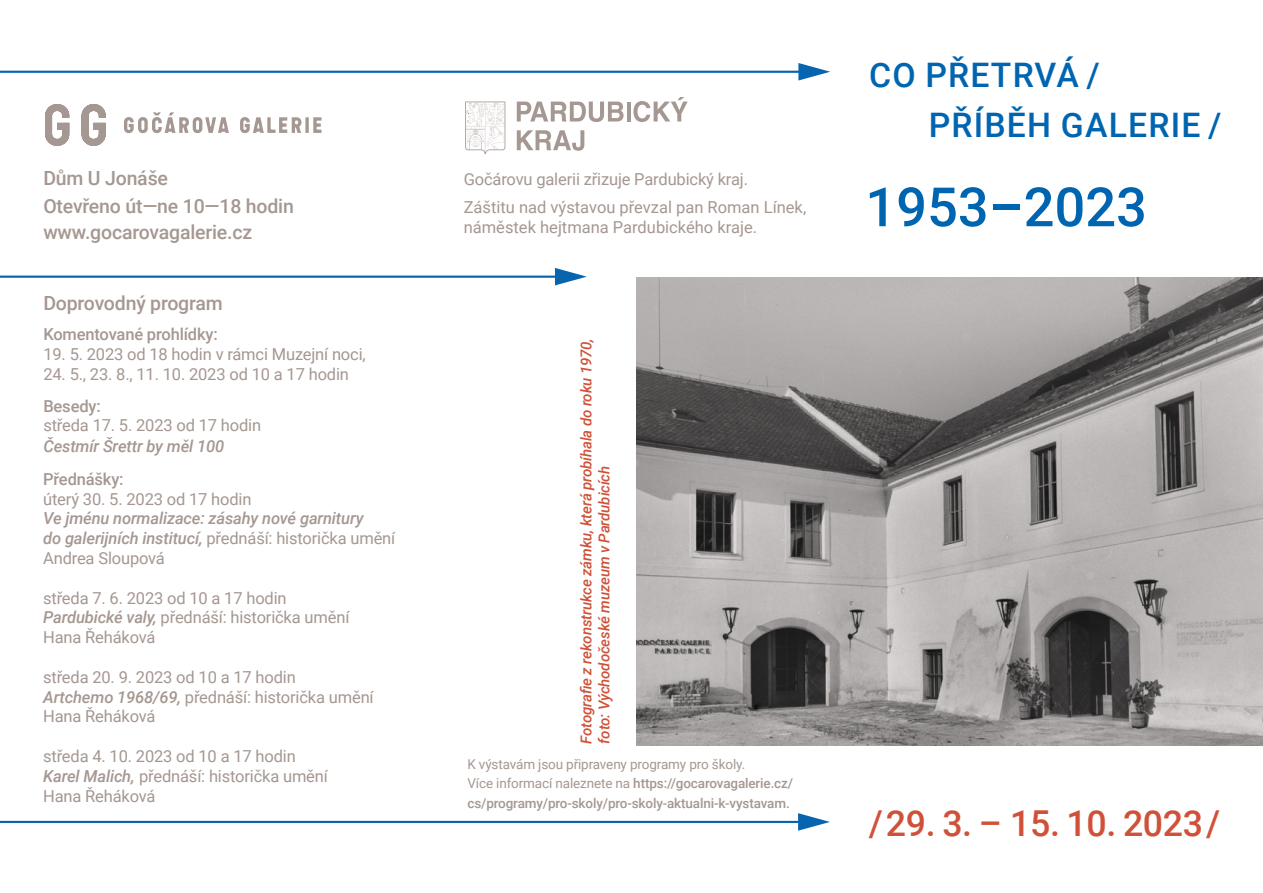
<style>
.page{position:relative;width:1263px;height:893px;background:#fff}
.page>*{position:absolute;margin:0;border:0;box-sizing:border-box;transform-origin:0 0}
.t1{font:500 54.3px "Roboto";color:#0065b0}
.t2{font:500 35.7px "Roboto";letter-spacing:-.01em;color:#cf5138}
.t3{font:500 33.75px "Roboto";letter-spacing:.035em;color:#0065b0}
.t4{font:500 19.5px/27.3px "Roboto";letter-spacing:-.01em;color:#a59791}
.t5{font:16.5px/19.8px "Roboto";letter-spacing:-.01em;color:#a59791}
.t6{font:italic 500 16.5px/19.8px "Roboto";letter-spacing:-.01em;color:#a59791}
.t7{font:500 16.5px "Roboto";letter-spacing:-.01em;color:#a59791}
.t8{font:italic 500 15px/18px "Roboto";letter-spacing:-.01em;color:#cf5138}
.t9{font:500 13.5px/19.5px "Roboto";letter-spacing:-.01em;color:#a59791}
.s1{font-weight:400;font-style:normal}
.s2{font-weight:500;font-style:italic}
.s3{font-weight:400}
</style>
<div class="page">
<hr style="left:0;top:71px;width:801px;height:2px;background:#0765af">
<svg style="left:798px;top:63px;width:32px;height:18px"></svg>
<hr style="left:0;top:276px;width:558px;height:2px;background:#0765af">
<svg style="left:555px;top:268px;width:32px;height:17px"></svg>
<hr style="left:0;top:821px;width:801px;height:2px;background:#0765af">
<svg style="left:798px;top:813px;width:32px;height:18px"></svg>
<svg style="left:45px;top:104px;width:276px;height:42px"></svg>
<img style="left:636px;top:278px;width:627px;height:467px">
<svg style="left:517px;top:102px;width:106px;height:20px"></svg>
<hr style="left:627px;top:102px;width:4px;height:20px;background:#a59791">
<svg style="left:633px;top:97px;width:55px;height:25px"></svg>
<svg style="left:517px;top:130px;width:67px;height:21px"></svg>
<svg style="left:465px;top:102px;width:40px;height:52px"></svg>
<p class="t4" style="left:43px;top:163px;width:252px">Dům U Jonáše<br>Otevřeno út—ne 10—18 hodin www.gocarovagalerie.cz</p>
<p class="t4" style="left:43px;top:289px;width:181px">Doprovodný program</p>
<p class="t7" style="left:43px;top:322px;width:176px">Komentované prohlídky:</p>
<p class="t5" style="left:43px;top:343px;width:324px">19. 5. 2023 od 18 hodin v rámci Muzejní noci,</p>
<p class="t5" style="left:43px;top:364px;width:307px">24. 5., 23. 8., 11. 10. 2023 od 10 a 17 hodin</p>
<p class="t7" style="left:43px;top:394px;width:59px">Besedy:</p>
<p class="t5" style="left:43px;top:415px;width:219px">středa 17. 5. 2023 od 17 hodin</p>
<p class="t6" style="left:43px;top:435px;width:182px">Čestmír Šrettr by měl 100</p>
<p class="t7" style="left:43px;top:467px;width:82px">Přednášky:</p>
<p class="t5" style="left:43px;top:488px;width:210px">úterý 30. 5. 2023 od 17 hodin</p>
<p class="t6" style="left:43px;top:508px;width:354px">Ve jménu normalizace: zásahy nové garnitury<br>do galerijních institucí, <span class="s1">přednáší: historička umění<br>Andrea Sloupová</span></p>
<p class="t5" style="left:43px;top:587px;width:308px">středa 7. 6. 2023 od 10 a 17 hodin<br><span class="s2">Pardubické valy,</span> přednáší: historička umění<br>Hana Řeháková</p>
<p class="t5" style="left:43px;top:666px;width:332px">středa 20. 9. 2023 od 10 a 17 hodin<br><span class="s2">Artchemo 1968/69,</span> přednáší: historička umění<br>Hana Řeháková</p>
<p class="t5" style="left:43px;top:746px;width:286px">středa 4. 10. 2023 od 10 a 17 hodin<br><span class="s2">Karel Malich,</span> přednáší: historička umění<br>Hana Řeháková</p>
<p class="t5" style="left:464px;top:164px;width:344px;line-height:28.5px">Gočárovu galerii zřizuje Pardubický kraj.<br>Záštitu nad výstavou převzal pan Roman Línek,</p>
<p class="t5" style="left:464px;top:216px;width:295px">náměstek hejtmana Pardubického kraje.</p>
<p class="t8" style="left:577px;top:744px;width:408px;rotate:-90deg">Fotografie z rekonstrukce zámku, která probíhala do roku 1970, foto: Východočeské muzeum v Pardubicích</p>
<p class="t9" style="left:467px;top:753px;width:327px"><span class="s3">K výstavám jsou připraveny programy pro školy.<br>Více informací naleznete na</span> https://gocarovagalerie.cz/ cs/programy/pro-skoly/pro-skoly-aktualni-k-vystavam.</p>
<h3 class="t3" style="left:869px;top:51px;width:232px">CO PŘETRVÁ /</h3>
<h3 class="t3" style="left:929px;top:102px;width:294px">PŘÍBĚH GALERIE /</h3>
<h1 class="t1" style="left:865px;top:169px;width:283px">1953–2023</h1>
<h2 class="t2" style="left:869px;top:798px;width:353px">/ 29. 3. – 15. 10. 2023 /</h2>
</div>
